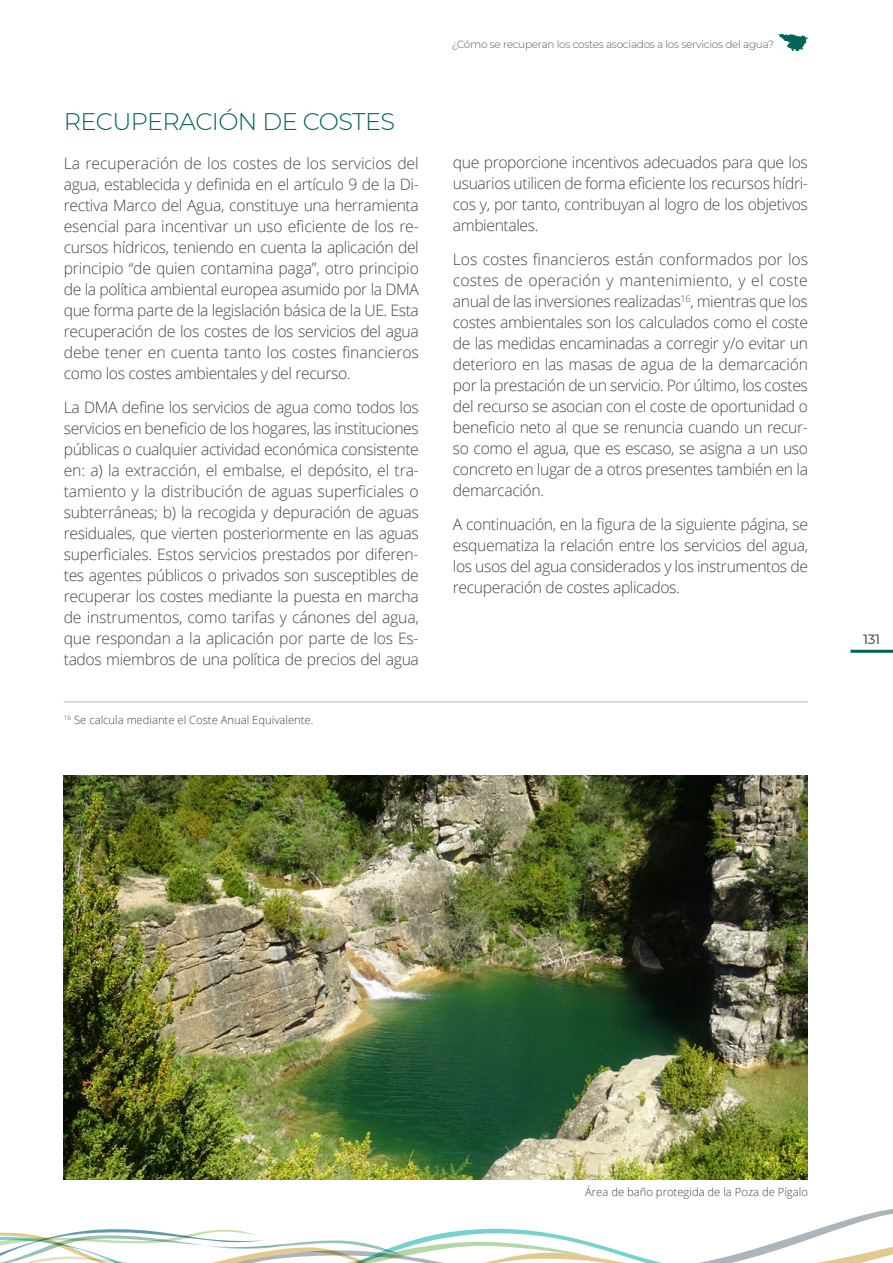
<style>
.page{position:relative;width:893px;height:1263px;background:#fff}
.page>*{position:absolute;margin:0;border:0;box-sizing:border-box;transform-origin:0 0}
.t1{font:300 24px "Montserrat";letter-spacing:-.025em;color:#006558}
.t2{font:300 15.75px/21px "Open Sans";letter-spacing:-.025em;color:#404649;text-align:justify}
.t3{font:500 13.5px "Montserrat";color:#555c5e}
.t4{font:300 11.25px "Open Sans";color:#404649}
.t5{font:300 10.5px "Montserrat";letter-spacing:-.025em;color:#555c5e}
.s1{font-size:16.05px}
</style>
<div class="page">
<svg style="left:0;top:1209px;width:893px;height:54px"></svg>
<hr style="left:850px;top:650px;width:43px;height:3px;background:#006558">
<svg style="left:778px;top:34px;width:30px;height:17px"></svg>
<img style="left:64px;top:775px;width:744px;height:404px">
<hr style="left:64px;top:701px;width:744px;height:1px;background:#a5b9c4">
<h1 class="t1" style="left:64px;top:105px;width:333px">RECUPERACIÓN DE COSTES</h1>
<p class="t2" style="left:64px;top:152px;width:357px">La recuperación de los costes de los servicios del agua, establecida y definida en el artículo 9 de la Di&shy;rectiva Marco del Agua, constituye una herramienta esencial para incentivar un uso eficiente de los re&shy;cursos hídricos, teniendo en cuenta la aplicación del principio “<span class="s1">de quien contamina paga”</span>, otro principio de la política ambiental europea asumido por la DMA que forma parte de la legislación básica de la UE. Esta recuperación de los costes de los servicios del agua debe tener en cuenta tanto los costes financieros como los costes ambientales y del recurso.</p>
<p class="t2" style="left:64px;top:396px;width:357px">La DMA define los servicios de agua como todos los servicios en beneficio de los hogares, las instituciones públicas o cualquier actividad económica consistente en: a) la extracción, el embalse, el depósito, el tra&shy;tamiento y la distribución de aguas superficiales o subterráneas; b) la recogida y depuración de aguas residuales, que vierten posteriormente en las aguas superficiales. Estos servicios prestados por diferen&shy;tes agentes públicos o privados son susceptibles de recuperar los costes mediante la puesta en marcha de instrumentos, como tarifas y cánones del agua, que respondan a la aplicación por parte de los Es&shy;tados miembros de una política de precios del agua</p>
<p class="t4" style="left:64px;top:712px;width:251px"><sup>1</sup><sup>6</sup> Se calcula mediante el Coste Anual Equivalente.</p>
<p class="t5" style="left:452px;top:37px;width:324px">¿Cómo se recuperan los costes asociados a los servicios del agua?</p>
<p class="t2" style="left:453px;top:152px;width:357px">que proporcione incentivos adecuados para que los usuarios utilicen de forma eficiente los recursos hídri&shy;cos y, por tanto, contribuyan al logro de los objetivos ambientales.</p>
<p class="t2" style="left:453px;top:249px;width:357px">Los costes financieros están conformados por los costes de operación y mantenimiento, y el coste anual de las inversiones realizadas<sup>16</sup>, mientras que los costes ambientales son los calculados como el coste de las medidas encaminadas a corregir y/o evitar un deterioro en las masas de agua de la demarcación por la prestación de un servicio. Por último, los costes del recurso se asocian con el coste de oportunidad o beneficio neto al que se renuncia cuando un recur&shy;so como el agua, que es escaso, se asigna a un uso concreto en lugar de a otros presentes también en la demarcación.</p>
<p class="t2" style="left:453px;top:513px;width:357px">A continuación, en la figura de la siguiente página, se esquematiza la relación entre los servicios del agua, los usos del agua considerados y los instrumentos de recuperación de costes aplicados.</p>
<p class="t3" style="left:863px;top:630px;width:19px">131</p>
<p class="t4" style="left:585px;top:1184px;width:224px">Área de baño protegida de la Poza de Pígalo</p>
</div>
